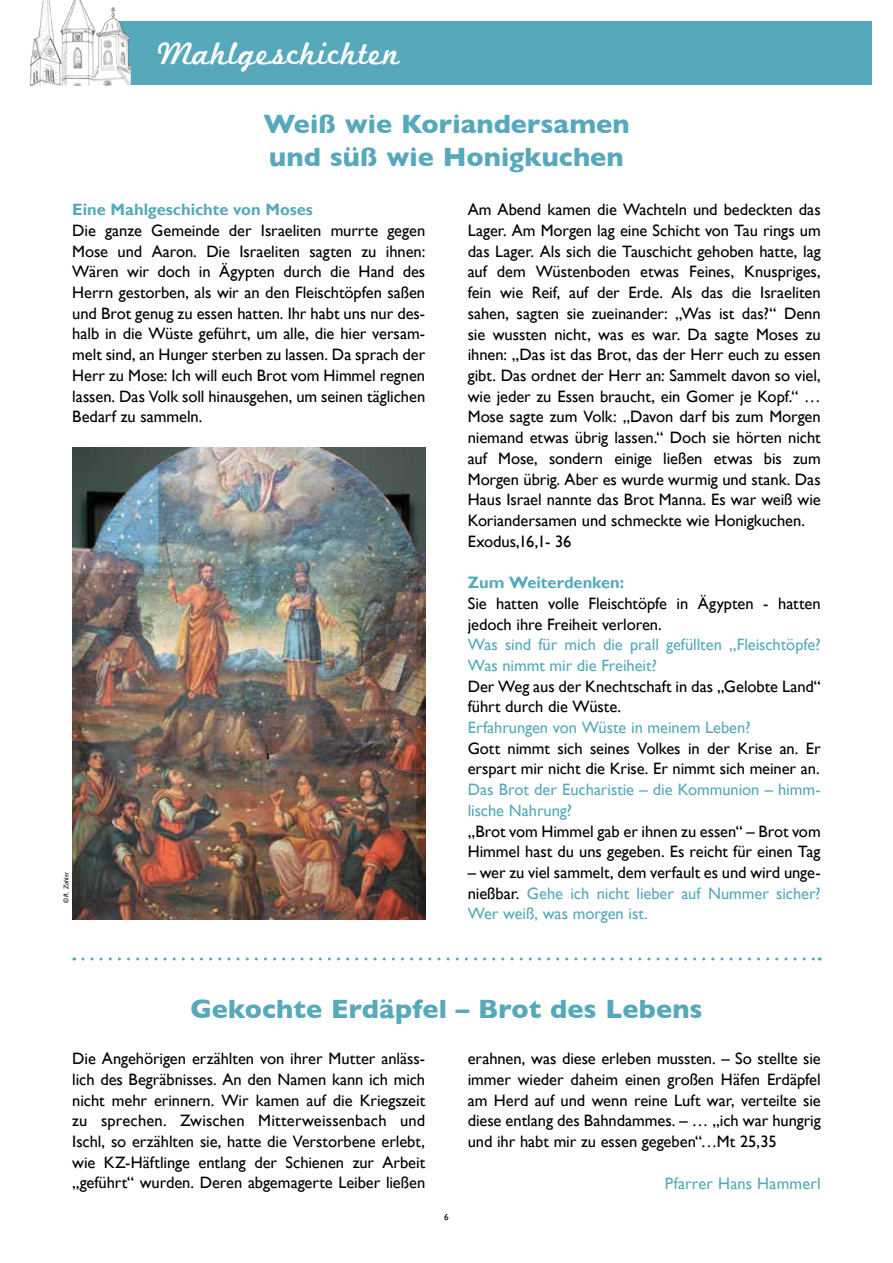
<style>
.page{position:relative;width:893px;height:1263px;background:#fff}
.page>*{position:absolute;margin:0;border:0;box-sizing:border-box;transform-origin:0 0}
.t1{font:33px "Marketing Script";letter-spacing:.04em;color:#fff}
.t2{font:700 27px/32.4px "Gill Sans";color:#56a9bb}
.t3{font:16.5px/20.7px "Gill Sans";letter-spacing:-.005em;color:#000}
.t4{font:16.5px/20.7px "Gill Sans";letter-spacing:-.005em;color:#56a9bb}
.t5{font:700 16.5px "Gill Sans";letter-spacing:-.005em;color:#56a9bb}
.t6{font:9px "Gill Sans";color:#000}
.t7{font:italic 6.75px "Gill Sans";color:#000}
.s1{color:#000}
</style>
<div class="page">
<svg style="left:83px;top:957px;width:737px;height:3px"></svg>
<img style="left:72px;top:447px;width:353px;height:472px">
<div style="left:118px;top:21px;width:754px;height:64px;background:#56a9bb"></div>
<img style="left:30px;top:0;width:101px;height:85px">
<h1 class="t1" style="left:157px;top:34px;width:244px">Mahlgeschichten</h1>
<h2 class="t2" style="left:263px;top:107px;width:368px">Weiß wie Koriandersamen und süß wie Honigkuchen</h2>
<p class="t5" style="left:72px;top:200px;width:242px">Eine Mahlgeschichte von Moses</p>
<p class="t3" style="left:72px;top:220px;width:354px;text-align:justify">Die ganze Gemeinde der Israeliten murrte gegen Mose und Aaron. Die Israeliten sagten zu ihnen:<br>Wären wir doch in Ägypten durch die Hand des Herrn gestorben, als wir an den Fleischtöpfen saßen und Brot genug zu essen hatten. Ihr habt uns nur des&shy;halb in die Wüste geführt, um alle, die hier versam&shy;melt sind, an Hunger sterben zu lassen. Da sprach der Herr zu Mose: Ich will euch Brot vom Himmel regnen lassen. Das Volk soll hinausgehen, um seinen täglichen Bedarf zu sammeln.</p>
<p class="t7" style="left:62px;top:903px;width:33px;rotate:-90deg">© R. Zahler</p>
<p class="t3" style="left:468px;top:200px;width:354px">Am Abend kamen die Wachteln und bedeckten das Lager. Am Morgen lag eine Schicht von Tau rings um das Lager. Als sich die Tauschicht gehoben hatte, lag auf dem Wüstenboden etwas Feines, Knuspriges, fein wie Reif, auf der Erde. Als das die Israeliten sahen, sagten sie zueinander: „Was ist das?“ Denn sie wussten nicht, was es war. Da sagte Moses zu ihnen: „Das ist das Brot, das der Herr euch zu essen gibt. Das ordnet der Herr an: Sammelt davon so viel, wie jeder zu Essen braucht, ein Gomer je Kopf.“ … Mose sagte zum Volk: „Davon darf bis zum Morgen niemand etwas übrig lassen.“ Doch sie hörten nicht auf Mose, sondern einige ließen etwas bis zum Morgen übrig. Aber es wurde wurmig und stank. Das Haus Israel nannte das Brot Manna. Es war weiß wie Koriandersamen und schmeckte wie Honigkuchen.<br>Exodus,16,1- 36</p>
<p class="t5" style="left:468px;top:573px;width:158px">Zum Weiterdenken:</p>
<p class="t3" style="left:468px;top:593px;width:354px">Sie hatten volle Fleischtöpfe in Ägypten - hatten jedoch ihre Freiheit verloren.</p>
<p class="t4" style="left:468px;top:635px;width:354px">Was sind für mich die prall gefüllten „Fleischtöpfe?<br>Was nimmt mir die Freiheit?</p>
<p class="t3" style="left:468px;top:676px;width:354px">Der Weg aus der Knechtschaft in das „Gelobte Land“ führt durch die Wüste.</p>
<p class="t4" style="left:468px;top:717px;width:284px">Erfahrungen von Wüste in meinem Leben?</p>
<p class="t3" style="left:468px;top:738px;width:354px">Gott nimmt sich seines Volkes in der Krise an. Er erspart mir nicht die Krise. Er nimmt sich meiner an.</p>
<p class="t4" style="left:468px;top:779px;width:354px">Das Brot der Eucharistie – die Kommunion – himm&shy;lische Nahrung?</p>
<p class="t3" style="left:468px;top:821px;width:354px">„Brot vom Himmel gab er ihnen zu essen“ – Brot vom<br>Himmel hast du uns gegeben. Es reicht für einen Tag</p>
<p class="t4" style="left:468px;top:862px;width:354px;text-align:justify"><span class="s1">– wer zu viel sammelt, dem verfault es und wird unge&shy;nießbar.</span> Gehe ich nicht lieber auf Nummer sicher?<br>Wer weiß, was morgen ist.</p>
<h2 class="t2" style="left:190px;top:992px;width:514px">Gekochte Erdäpfel – Brot des Lebens</h2>
<p class="t3" style="left:72px;top:1048px;width:354px;text-align:justify">Die Angehörigen erzählten von ihrer Mutter anläss&shy;lich des Begräbnisses. An den Namen kann ich mich nicht mehr erinnern. Wir kamen auf die Kriegszeit zu sprechen. Zwischen Mitterweissenbach und Ischl, so erzählten sie, hatte die Verstorbene erlebt, wie KZ-Häftlinge entlang der Schienen zur Arbeit „geführt“ wurden. Deren abgemagerte Leiber ließen</p>
<p class="t6" style="left:444px;top:1211px;width:6px">6</p>
<p class="t3" style="left:468px;top:1049px;width:354px;text-align:justify">erahnen, was diese erleben mussten. – So stellte sie immer wieder daheim einen großen Häfen Erdäpfel am Herd auf und wenn reine Luft war, verteilte sie diese entlang des Bahndammes. – … „ich war hungrig und ihr habt mir zu essen gegeben“…Mt 25,35</p>
<p class="t4" style="left:665px;top:1173px;width:157px">Pfarrer Hans Hammerl</p>
</div>
